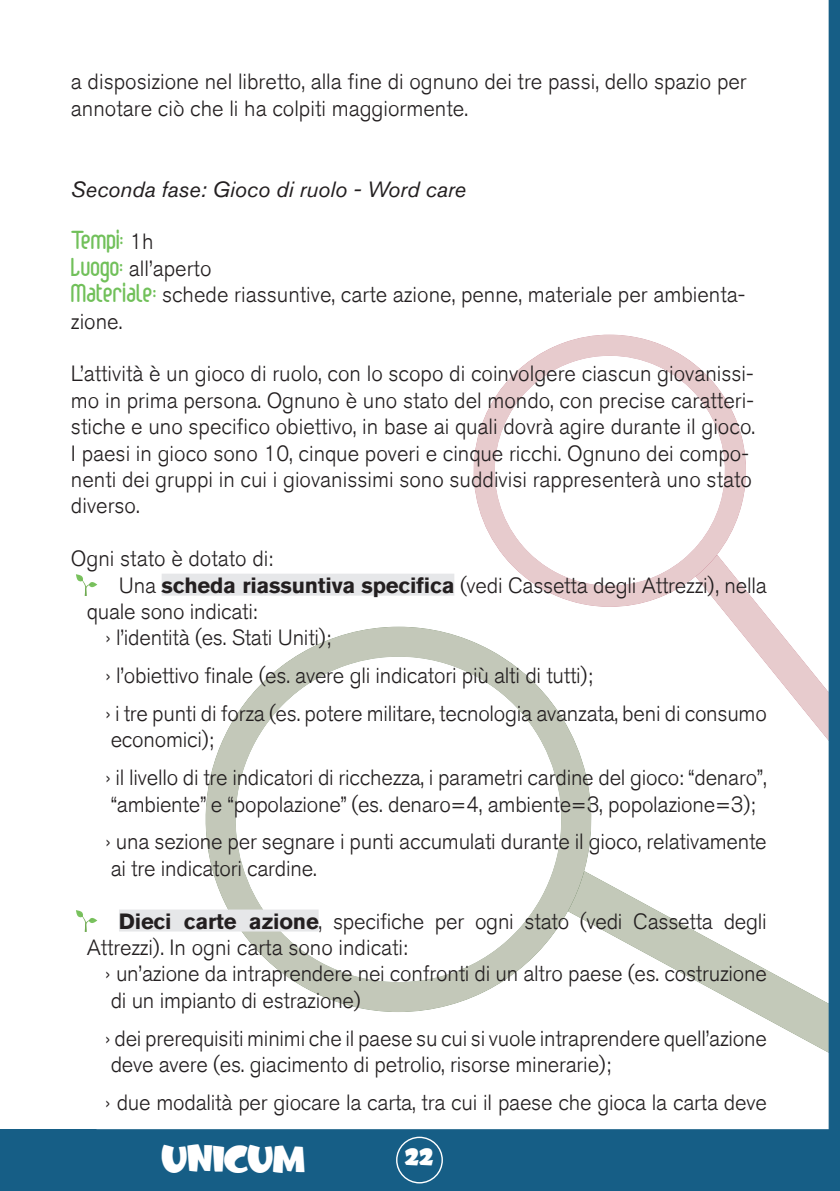
<style>
.page{position:relative;width:840px;height:1191px;background:#fff}
.page>*{position:absolute;margin:0;border:0;box-sizing:border-box;transform-origin:0 0}
.t1{font:26px "Abingdon";color:#71c05a}
.t2{font:26px "Fruitz Personal Use Only";letter-spacing:-.02em;color:#fff}
.t3{font:300 22px/26.4px "Akzidenz Grotesk BQ";letter-spacing:-.01em;color:#231f20}
.t4{font:italic 22px "Akzidenz Grotesk BQ";color:#231f20}
.t5{font:16px "Fruitz Personal Use Only";color:#fff}
.s1{font-family:"Akzidenz Grotesk BQ";font-weight:300;font-size:22px;color:#231f20}
.s2{font-family:"Abingdon";font-weight:400;font-size:26px;color:#71c05a}
.s3{font-weight:700}
.s4{font-family:"Helvetica Neue LT Pro"}
</style>
<div class="page">
<div style="left:0;top:1129px;width:839px;height:62px;background:#165e86"></div>
<svg style="left:839px;top:980px;width:1px;height:125px"></svg>
<div style="left:828px;top:0;width:11px;height:1141px;background:#165e86"></div>
<svg style="left:607px;top:883px;width:221px;height:169px"></svg>
<svg style="left:178px;top:626px;width:429px;height:386px"></svg>
<svg style="left:212px;top:657px;width:372px;height:325px"></svg>
<svg style="left:720px;top:531px;width:109px;height:247px"></svg>
<svg style="left:473px;top:335px;width:283px;height:272px"></svg>
<svg style="left:480px;top:356px;width:258px;height:229px"></svg>
<svg style="left:396px;top:1136px;width:46px;height:47px"></svg>
<div style="left:397px;top:1138px;width:44px;height:44px;background:#165e86;border-radius:50%"></div>
<div style="left:161px;top:573px;width:293px;height:22px;background:#e6e7e9"></div>
<div style="left:119px;top:909px;width:199px;height:22px;background:#e6e7e9"></div>
<svg style="left:76px;top:574px;width:21px;height:22px"></svg>
<svg style="left:76px;top:910px;width:21px;height:21px"></svg>
<p class="t3" style="left:71px;top:69px;width:677px">a disposizione nel libretto, alla fine di ognuno dei tre passi, dello spazio per annotare ciò che li ha colpiti maggiormente.</p>
<p class="t4" style="left:71px;top:176px;width:396px">Seconda fase: Gioco di ruolo - Word care</p>
<p class="t1" style="left:71px;top:225px;width:84px">Tempi: <span class="s1">1h</span></p>
<p class="t3" style="left:71px;top:255px;width:675px"><span class="s2">Luogo:</span> all’aperto<br><span class="s2">Materiale:</span> schede riassuntive, carte azione, penne, materiale per ambienta&shy;zione.</p>
<p class="t3" style="left:71px;top:361px;width:685px">L’attività è un gioco di ruolo, con lo scopo di coinvolgere ciascun giovanissi&shy;mo in prima persona. Ognuno è uno stato del mondo, con precise caratteri&shy;stiche e uno specifico obiettivo, in base ai quali dovrà agire durante il gioco.<br>I paesi in gioco sono 10, cinque poveri e cinque ricchi. Ognuno dei compo&shy;nenti dei gruppi in cui i giovanissimi sono suddivisi rappresenterà uno stato diverso.</p>
<p class="t3" style="left:71px;top:546px;width:203px">Ogni stato è dotato di:</p>
<p class="t3" style="left:119px;top:572px;width:649px">Una <span class="s3">scheda riassuntiva specifica</span> (vedi Cassetta degli Attrezzi), nella</p>
<p class="t3" style="left:87px;top:598px;width:172px">quale sono indicati:</p>
<p class="t3" style="left:105px;top:625px;width:227px"><span class="s4">›</span> l’identità (es. Stati Uniti);</p>
<p class="t3" style="left:105px;top:657px;width:663px;line-height:37.8px"><span class="s4">›</span> l’obiettivo finale (es. avere gli indicatori più alti di tutti);<br><span class="s4">›</span> i tre punti di forza (es. potere militare, tecnologia avanzata, beni di consumo</p>
<p class="t3" style="left:105px;top:721px;width:663px;line-height:37.8px">economici);<br><span class="s4">›</span> il livello di tre indicatori di ricchezza, i parametri cardine del gioco: “denaro”,</p>
<p class="t3" style="left:105px;top:785px;width:663px;line-height:37.8px">“ambiente” e “popolazione” (es. denaro=4, ambiente=3, popolazione=3);<br><span class="s4">›</span> una sezione per segnare i punti accumulati durante il gioco, relativamente</p>
<p class="t3" style="left:111px;top:855px;width:207px">ai tre indicatori cardine.</p>
<p class="t3" style="left:87px;top:908px;width:681px;text-indent:32px"><span class="s3">Dieci carte azione</span>, specifiche per ogni stato (vedi Cassetta degli<br>Attrezzi). In ogni carta sono indicati:</p>
<p class="t3" style="left:105px;top:961px;width:663px"><span class="s4">›</span> un’azione da intraprendere nei confronti di un altro paese (es. costruzione di un impianto di estrazione)</p>
<p class="t3" style="left:105px;top:1025px;width:663px"><span class="s4">›</span> dei prerequisiti minimi che il paese su cui si vuole intraprendere quell’azione deve avere (es. giacimento di petrolio, risorse minerarie);</p>
<p class="t3" style="left:105px;top:1089px;width:663px"><span class="s4">›</span> due modalità per giocare la carta, tra cui il paese che gioca la carta deve</p>
<p class="t2" style="left:162px;top:1148px;width:145px">UNICUM</p>
<p class="t5" style="left:405px;top:1150px;width:30px">22</p>
</div>
